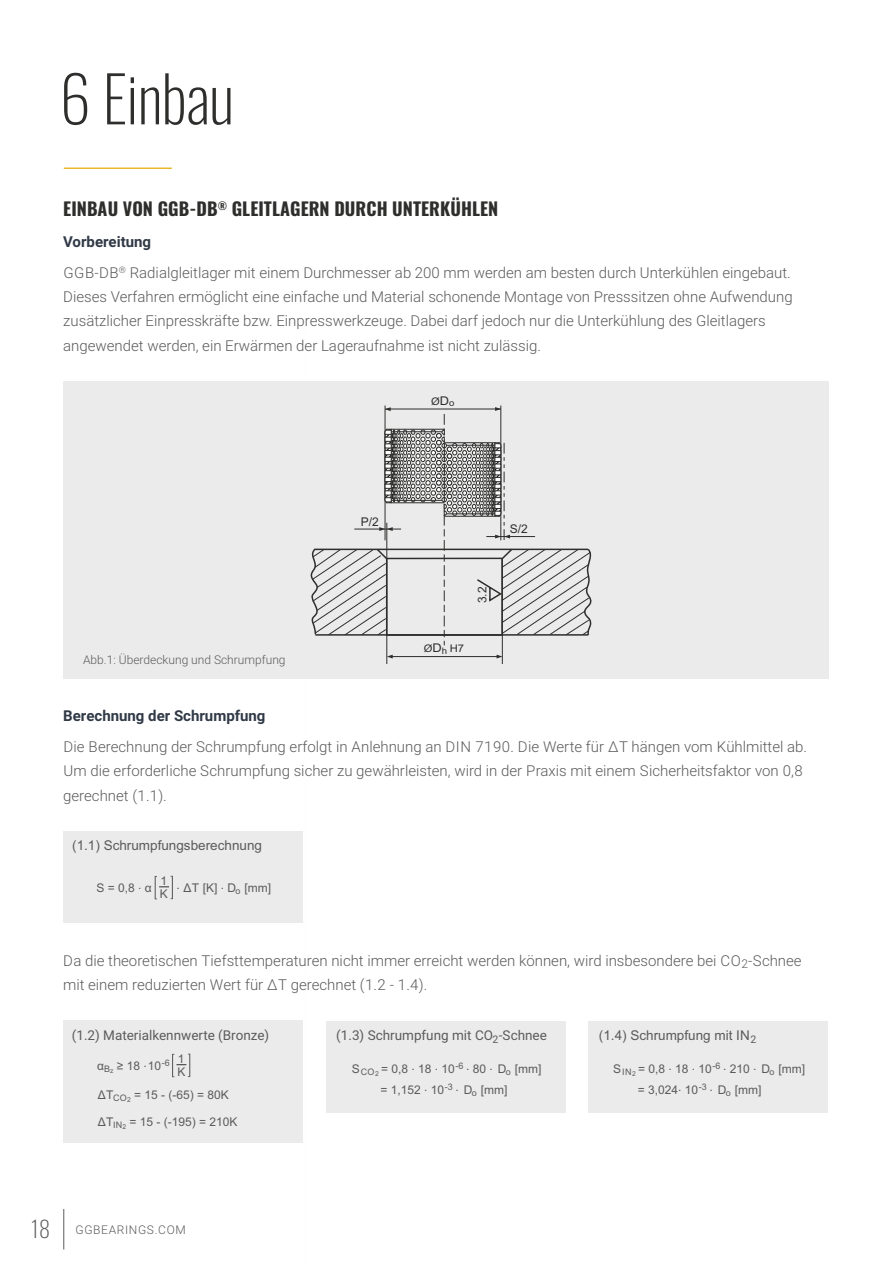
<style>
.page{position:relative;width:893px;height:1263px;background:#fff}
.page>*{position:absolute;margin:0;border:0;box-sizing:border-box;transform-origin:0 0}
.t1{font:200 63px "Oswald";letter-spacing:-.01em;color:#2e2e2d}
.t2{font:700 18px "Oswald";letter-spacing:.005em;color:#2e2e2d}
.t3{font:300 15px/24.3px "Roboto";color:#5c5b5b}
.t4{font:700 15px "Roboto";color:#303946}
.t5{font:13.5px "Roboto";color:#5c5b5b}
.t6{font:13.5px "Arial";color:#5c5b5b}
.t7{font:12px "Arial";color:#5c5b5b}
.t8{font:300 12px "Roboto";color:#5c5b5b}
.t9{font:300 12px "Roboto";letter-spacing:.055em;color:#5c5b5b}
.t10{font:12px "Arial";color:#2e2e2d}
.t11{font:10.5px "Arial";color:#2e2e2d;scale:1.07 1}
.t12{font:700 10.5px "Oswald";color:#2e2e2d}
.t13{font:9px "Arial";color:#5c5b5b}
.t14{font:300 9px "Roboto";color:#5c5b5b}
.t15{font:6.75px "Arial";color:#5c5b5b}
.s1{font-size:12px}
.s2{font-family:"Oswald";font-weight:200;font-size:22.5px}
</style>
<div class="page">
<div style="left:63px;top:381px;width:765px;height:298px;background:#ebebeb"></div>
<div style="left:63px;top:831px;width:240px;height:92px;background:#ebebeb"></div>
<div style="left:63px;top:1021px;width:240px;height:122px;background:#ebebeb"></div>
<div style="left:588px;top:1021px;width:240px;height:91px;background:#ebebeb"></div>
<hr style="left:385px;top:405px;width:1px;height:135px;background:#2e2e2d">
<hr style="left:387px;top:523px;width:1px;height:141px;background:#2e2e2d">
<hr style="left:501px;top:405px;width:1px;height:135px;background:#2e2e2d">
<hr style="left:502px;top:558px;width:1px;height:106px;background:#2e2e2d">
<svg style="left:497px;top:655px;width:5px;height:3px"></svg>
<hr style="left:391px;top:656px;width:106px;height:1px;background:#2e2e2d">
<svg style="left:387px;top:655px;width:6px;height:3px"></svg>
<div style="left:326px;top:1021px;width:240px;height:91px;background:#ebebeb"></div>
<svg style="left:155px;top:876px;width:18px;height:23px"></svg>
<svg style="left:172px;top:1054px;width:18px;height:23px"></svg>
<svg style="left:310px;top:407px;width:282px;height:238px"></svg>
<hr style="left:64px;top:167px;width:108px;height:2px;background:#e9b72c">
<hr style="left:63px;top:1209px;width:1px;height:40px;background:#5c5b5b">
<h1 class="t1" style="left:60px;top:56px;width:176px">6 Einbau</h1>
<p class="t2" style="left:63px;top:197px;width:437px">EINBAU VON GGB-DB GLEITLAGERN DURCH UNTERKÜHLEN</p>
<p class="t4" style="left:63px;top:231px;width:89px">Vorbereitung</p>
<p class="t12" style="left:218px;top:198px;width:11px">®</p>
<p class="t3" style="left:64px;top:262px;width:729px">GGB-DB Radialgleitlager mit einem Durchmesser ab 200 mm werden am besten durch Unterkühlen eingebaut.</p>
<p class="t14" style="left:119px;top:266px;width:9px">®</p>
<p class="t3" style="left:63px;top:286px;width:731px">Dieses Verfahren ermöglicht eine einfache und Material schonende Montage von Presssitzen ohne Aufwendung zusätzlicher Einpresskräfte bzw. Einpresswerkzeuge. Dabei darf jedoch nur die Unterkühlung des Gleitlagers angewendet werden, ein Erwärmen der Lageraufnahme ist nicht zulässig.</p>
<p class="t8" style="left:83px;top:655px;width:204px">Abb.1: Überdeckung und Schrumpfung</p>
<p class="t10" style="left:361px;top:517px;width:20px">P/2</p>
<p class="t11" style="left:431px;top:397px;width:23px">Ø<span class="s1">D</span><sub>o</sub></p>
<p class="t10" style="left:478px;top:603px;width:18px;rotate:-90deg">3.2</p>
<p class="t11" style="left:424px;top:644px;width:39px">Ø<span class="s1">D</span><sub>h</sub> H7</p>
<p class="t10" style="left:510px;top:524px;width:20px">S/2</p>
<p class="t4" style="left:63px;top:706px;width:204px">Berechnung der Schrumpfung</p>
<p class="t3" style="left:63px;top:736px;width:745px">Die Berechnung der Schrumpfung erfolgt in Anlehnung an DIN 7190. Die Werte für ΔT hängen vom Kühlmittel ab.<br>Um die erforderliche Schrumpfung sicher zu gewährleisten, wird in der Praxis mit einem Sicherheitsfaktor von 0,8 gerechnet (1.1).</p>
<p class="t6" style="left:72px;top:840px;width:191px">(1.1) Schrumpfungsberechnung</p>
<p class="t7" style="left:160px;top:876px;width:8px">1</p>
<p class="t7" style="left:96px;top:883px;width:57px">S = 0,8 . α</p>
<p class="t7" style="left:176px;top:880px;width:5px">.</p>
<p class="t7" style="left:221px;top:880px;width:5px">.</p>
<p class="t7" style="left:183px;top:883px;width:89px">ΔT [K] D<sub>o</sub> [mm]</p>
<p class="t7" style="left:160px;top:889px;width:10px">K</p>
<p class="t3" style="left:63px;top:950px;width:740px">Da die theoretischen Tiefsttemperaturen nicht immer erreicht werden können, wird insbesondere bei CO<sub>2</sub>-Schnee mit einem reduzierten Wert für ΔT gerechnet (1.2 - 1.4).</p>
<p class="t5" style="left:72px;top:1029px;width:199px">(1.2) Materialkennwerte (Bronze)</p>
<p class="t13" style="left:162px;top:1059px;width:24px">-6 <sup>1</sup></p>
<p class="t7" style="left:97px;top:1061px;width:65px">α<sub>B</sub> ≥ 18 10</p>
<p class="t7" style="left:144px;top:1058px;width:5px">.</p>
<p class="t7" style="left:177px;top:1067px;width:10px">K</p>
<p class="t15" style="left:110px;top:1068px;width:5px">z</p>
<p class="t7" style="left:98px;top:1090px;width:132px">ΔT<sub>CO</sub><sub>2</sub> = 15 - (-65) = 80K</p>
<p class="t7" style="left:98px;top:1117px;width:141px">ΔT<sub>IN</sub><sub>2</sub> = 15 - (-195) = 210K</p>
<p class="t5" style="left:336px;top:1029px;width:212px">(1.3) Schrumpfung mit CO<sub>2</sub>-Schnee</p>
<p class="t6" style="left:599px;top:1030px;width:159px">(1.4) Schrumpfung mit IN<sub>2</sub></p>
<p class="t7" style="left:352px;top:1065px;width:105px">S<sub>CO</sub> = 0,8 18 10</p>
<p class="t7" style="left:411px;top:1062px;width:5px">.</p>
<p class="t7" style="left:435px;top:1062px;width:5px">.</p>
<p class="t13" style="left:455px;top:1063px;width:16px">-6 <span class="s1">.</span></p>
<p class="t7" style="left:490px;top:1062px;width:5px">.</p>
<p class="t7" style="left:613px;top:1065px;width:10px">S</p>
<p class="t7" style="left:668px;top:1062px;width:5px">.</p>
<p class="t7" style="left:692px;top:1062px;width:5px">.</p>
<p class="t13" style="left:712px;top:1063px;width:16px">-6 <span class="s1">.</span></p>
<p class="t7" style="left:753px;top:1062px;width:5px">.</p>
<p class="t7" style="left:473px;top:1065px;width:70px">80 D<sub>o</sub> [mm]</p>
<p class="t7" style="left:638px;top:1065px;width:75px">= 0,8 18 10</p>
<p class="t7" style="left:730px;top:1065px;width:77px">210 D [mm]</p>
<p class="t13" style="left:622px;top:1069px;width:15px">IN<sub>2</sub></p>
<p class="t13" style="left:769px;top:1069px;width:7px">o</p>
<p class="t7" style="left:638px;top:1085px;width:62px">= 3,024. 10</p>
<p class="t13" style="left:699px;top:1083px;width:16px">-3 <span class="s1">.</span></p>
<p class="t7" style="left:718px;top:1085px;width:45px">D<sub>o</sub> [mm]</p>
<p class="t15" style="left:375px;top:1071px;width:5px">2</p>
<p class="t7" style="left:381px;top:1085px;width:65px">= 1,152 . 10</p>
<p class="t13" style="left:445px;top:1083px;width:16px">-3 <span class="s1">.</span></p>
<p class="t7" style="left:464px;top:1085px;width:45px">D<sub>o</sub> [mm]</p>
<p class="t9" style="left:30px;top:1225px;width:157px"><span class="s2">18</span> GGBEARINGS.COM</p>
</div>
